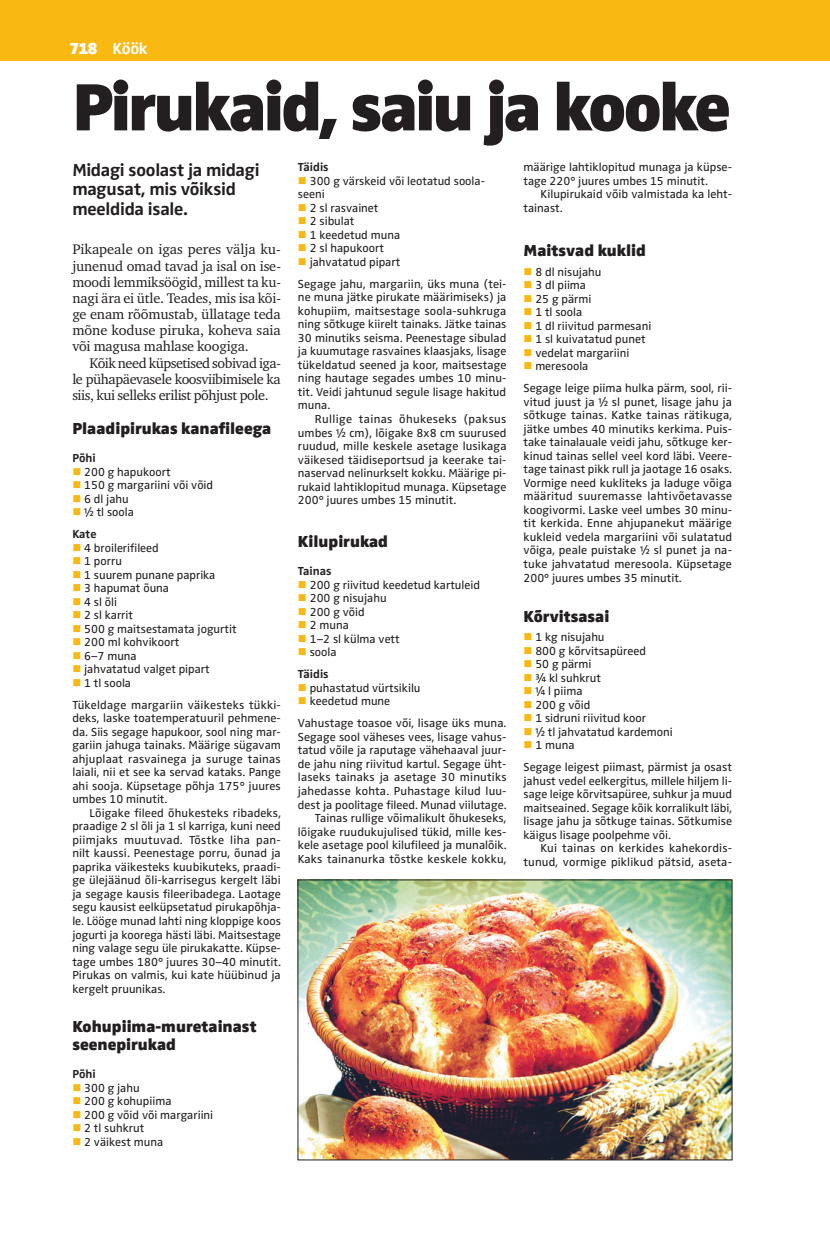
<style>
.page{position:relative;width:830px;height:1234px;background:#fff}
.page>*{position:absolute;margin:0;border:0;box-sizing:border-box;transform-origin:0 0}
.t1{font:900 69px "Zwo Pro";letter-spacing:-.045em;color:#231f20}
.t2{font:700 18px/19.5px "Zwo Pro";letter-spacing:-.015em;color:#231f20}
.t3{font:900 16.5px/18px "Zwo Pro";color:#231f20}
.t4{font:700 16.5px "Zwo Pro";color:#fff}
.t5{font:14.25px/16.2px "Charter ITC";letter-spacing:-.02em;color:#231f20;text-align:justify}
.t6{font:12px/13.5px "Zwo Pro";color:#231f20}
.t7{font:700 12px/22px "Zwo Pro";color:#231f20}
.s1{font-weight:900}
.s2{color:#fab813}
.s3{font-weight:700}
.s4{font-weight:400}
</style>
<div class="page">
<div style="left:0;top:0;width:829px;height:60px;background:#fab813"></div>
<hr style="left:829px;top:0;width:1px;height:60px;background:#fab813">
<img style="left:299px;top:881px;width:431px;height:276px">
<h3 class="t4" style="left:70px;top:39px;width:79px"><span class="s1">718</span> Köök</h3>
<h1 class="t1" style="left:72px;top:66px;width:659px">Pirukaid, saiu ja kooke</h1>
<h2 class="t2" style="left:72px;top:160px;width:189px">Midagi soolast ja midagi magusat, mis võiksid meeldida isale.</h2>
<p class="t5" style="left:72px;top:241px;width:210px">Pikapeale on igas peres välja ku&shy;junenud omad tavad ja isal on ise&shy;moodi lemmiksöögid, millest ta ku&shy;nagi ära ei ütle. Teades, mis isa kõi&shy;ge enam rõõmustab, üllatage teda mõne koduse piruka, koheva saia või magusa mahlase koogiga.</p>
<p class="t5" style="left:72px;top:354px;width:210px;text-indent:17px">Kõik need küpsetised sobivad iga&shy;le pühapäevasele koosviibimisele ka siis, kui selleks erilist põhjust pole.</p>
<h3 class="t3" style="left:72px;top:420px;width:200px">Plaadipirukas kanafileega</h3>
<p class="t7" style="left:72px;top:447px;width:25px">Põhi</p>
<p class="t6" style="left:72px;top:465px;width:100px"><span class="s2">■</span> 200 g hapukoort</p>
<p class="t6" style="left:72px;top:478px;width:142px"><span class="s2">■</span> 150 g margariini või võid</p>
<p class="t6" style="left:72px;top:492px;width:58px"><span class="s2">■</span> 6 dl jahu</p>
<p class="t6" style="left:72px;top:501px;width:63px;line-height:22px"><span class="s2">■</span> ½ tl soola<br><span class="s3">Kate</span></p>
<p class="t6" style="left:72px;top:541px;width:88px"><span class="s2">■</span> 4 broilerifileed</p>
<p class="t6" style="left:72px;top:554px;width:51px"><span class="s2">■</span> 1 porru</p>
<p class="t6" style="left:72px;top:568px;width:144px"><span class="s2">■</span> 1 suurem punane paprika</p>
<p class="t6" style="left:72px;top:581px;width:98px"><span class="s2">■</span> 3 hapumat õuna</p>
<p class="t6" style="left:72px;top:595px;width:46px"><span class="s2">■</span> 4 sl õli</p>
<p class="t6" style="left:72px;top:608px;width:62px"><span class="s2">■</span> 2 sl karrit</p>
<p class="t6" style="left:72px;top:622px;width:166px"><span class="s2">■</span> 500 g maitsestamata jogurtit</p>
<p class="t6" style="left:72px;top:635px;width:108px"><span class="s2">■</span> 200 ml kohvikoort</p>
<p class="t6" style="left:72px;top:649px;width:66px"><span class="s2">■</span> 6–7 muna</p>
<p class="t6" style="left:72px;top:662px;width:139px"><span class="s2">■</span> jahvatatud valget pipart</p>
<p class="t6" style="left:72px;top:672px;width:210px;line-height:22px"><span class="s2">■</span> 1 tl soola<br>Tükeldage margariin väikesteks tükki-</p>
<p class="t6" style="left:72px;top:711px;width:210px;text-align:justify">deks, laske toatemperatuuril pehmene&shy;da. Siis segage hapukoor, sool ning mar&shy;gariin jahuga tainaks. Määrige sügavam ahjuplaat rasvainega ja suruge tainas laiali, nii et see ka servad kataks. Pange ahi sooja. Küpsetage põhja 175° juures umbes 10 minutit.</p>
<p class="t6" style="left:72px;top:806px;width:210px;text-align:justify;text-indent:17px">Lõigake fileed õhukesteks ribadeks, praadige 2 sl õli ja 1 sl karriga, kuni need piimjaks muutuvad. Tõstke liha pan&shy;nilt kaussi. Peenestage porru, õunad ja paprika väikesteks kuubikuteks, praadi&shy;ge ülejäänud õli-karrisegus kergelt läbi ja segage kausis fileeribadega. Laotage segu kausist eelküpsetatud pirukapõhja&shy;le. Lööge munad lahti ning kloppige koos jogurti ja koorega hästi läbi. Maitsestage ning valage segu üle pirukakatte. Küpse&shy;tage umbes 180° juures 30–40 minutit.<br>Pirukas on valmis, kui kate hüübinud ja kergelt pruunikas.</p>
<h3 class="t3" style="left:72px;top:1017px;width:186px">Kohupiima-muretainast seenepirukad</h3>
<p class="t7" style="left:72px;top:1063px;width:25px">Põhi</p>
<p class="t6" style="left:72px;top:1081px;width:69px"><span class="s2">■</span> 300 g jahu</p>
<p class="t6" style="left:72px;top:1094px;width:101px"><span class="s2">■</span> 200 g kohupiima</p>
<p class="t6" style="left:72px;top:1108px;width:142px"><span class="s2">■</span> 200 g võid või margariini</p>
<p class="t6" style="left:72px;top:1121px;width:73px"><span class="s2">■</span> 2 tl suhkrut</p>
<p class="t6" style="left:72px;top:1135px;width:92px"><span class="s2">■</span> 2 väikest muna</p>
<p class="t7" style="left:298px;top:156px;width:32px">Täidis</p>
<p class="t6" style="left:298px;top:174px;width:188px"><span class="s2">■</span> 300 g värskeid või leotatud soola&shy;seeni</p>
<p class="t6" style="left:298px;top:201px;width:82px"><span class="s2">■</span> 2 sl rasvainet</p>
<p class="t6" style="left:298px;top:215px;width:58px"><span class="s2">■</span> 2 sibulat</p>
<p class="t6" style="left:298px;top:228px;width:104px"><span class="s2">■</span> 1 keedetud muna</p>
<p class="t6" style="left:298px;top:242px;width:87px"><span class="s2">■</span> 2 sl hapukoort</p>
<p class="t6" style="left:298px;top:251px;width:210px;line-height:22px"><span class="s2">■</span> jahvatatud pipart<br>Segage jahu, margariin, üks muna (tei-</p>
<p class="t6" style="left:298px;top:291px;width:210px;text-align:justify">ne muna jätke pirukate määrimiseks) ja kohupiim, maitsestage soola-suhkruga ning sõtkuge kiirelt tainaks. Jätke tainas 30 minutiks seisma. Peenestage sibulad ja kuumutage rasvaines klaasjaks, lisage tükeldatud seened ja koor, maitsestage ning hautage segades umbes 10 minu&shy;tit. Veidi jahtunud segule lisage hakitud muna.</p>
<p class="t6" style="left:298px;top:412px;width:210px;text-align:justify;text-indent:17px">Rullige tainas õhukeseks (paksus umbes ½ cm), lõigake 8x8 cm suurused ruudud, mille keskele asetage lusikaga väikesed täidiseportsud ja keerake tai&shy;naservad nelinurkselt kokku. Määrige pi&shy;rukaid lahtiklopitud munaga. Küpsetage 200° juures umbes 15 minutit.</p>
<h3 class="t3" style="left:298px;top:533px;width:92px">Kilupirukad</h3>
<p class="t7" style="left:298px;top:560px;width:35px">Tainas</p>
<p class="t6" style="left:298px;top:578px;width:183px"><span class="s2">■</span> 200 g riivitud keedetud kartuleid</p>
<p class="t6" style="left:298px;top:591px;width:90px"><span class="s2">■</span> 200 g nisujahu</p>
<p class="t6" style="left:298px;top:605px;width:68px"><span class="s2">■</span> 200 g võid</p>
<p class="t6" style="left:298px;top:618px;width:52px"><span class="s2">■</span> 2 muna</p>
<p class="t6" style="left:298px;top:632px;width:103px"><span class="s2">■</span> 1–2 sl külma vett</p>
<p class="t7" style="left:298px;top:641px;width:40px"><span class="s2">■</span> <span class="s4">soola<br></span>Täidis</p>
<p class="t6" style="left:298px;top:681px;width:124px"><span class="s2">■</span> puhastatud vürtsikilu</p>
<p class="t6" style="left:298px;top:690px;width:210px;line-height:22px"><span class="s2">■</span> keedetud mune<br>Vahustage toasoe või, lisage üks muna.</p>
<p class="t6" style="left:298px;top:730px;width:210px;text-align:right">Segage sool väheses vees, lisage vahus&shy;tatud võile ja raputage vähehaaval juur&shy;de jahu ning riivitud kartul. Segage üht&shy;laseks tainaks ja asetage 30 minutiks jahedasse kohta. Puhastage kilud luu&shy;dest ja poolitage fileed. Munad viilutage.<br>Tainas rullige võimalikult õhukeseks, lõigake ruudukujulised tükid, mille kes&shy;kele asetage pool kilufileed ja munalõik.<br>Kaks tainanurka tõstke keskele kokku,</p>
<p class="t6" style="left:523px;top:161px;width:210px">määrige lahtiklopitud munaga ja küpse&shy;tage 220° juures umbes 15 minutit.</p>
<p class="t6" style="left:523px;top:188px;width:210px;text-indent:17px">Kilupirukaid võib valmistada ka leht&shy;tainast.</p>
<h3 class="t3" style="left:523px;top:242px;width:124px">Maitsvad kuklid</h3>
<p class="t6" style="left:523px;top:265px;width:79px"><span class="s2">■</span> 8 dl nisujahu</p>
<p class="t6" style="left:523px;top:279px;width:64px"><span class="s2">■</span> 3 dl piima</p>
<p class="t6" style="left:523px;top:292px;width:69px"><span class="s2">■</span> 25 g pärmi</p>
<p class="t6" style="left:523px;top:306px;width:60px"><span class="s2">■</span> 1 tl soola</p>
<p class="t6" style="left:523px;top:319px;width:129px"><span class="s2">■</span> 1 dl riivitud parmesani</p>
<p class="t6" style="left:523px;top:333px;width:123px"><span class="s2">■</span> 1 sl kuivatatud punet</p>
<p class="t6" style="left:523px;top:346px;width:107px"><span class="s2">■</span> vedelat margariini</p>
<p class="t6" style="left:523px;top:355px;width:210px;line-height:22px"><span class="s2">■</span> meresoola<br>Segage leige piima hulka pärm, sool, rii-</p>
<p class="t6" style="left:523px;top:395px;width:210px;text-align:justify">vitud juust ja ½ sl punet, lisage jahu ja sõtkuge tainas. Katke tainas rätikuga, jätke umbes 40 minutiks kerkima. Puis&shy;take tainalauale veidi jahu, sõtkuge ker&shy;kinud tainas sellel veel kord läbi. Veere&shy;tage tainast pikk rull ja jaotage 16 osaks.<br>Vormige need kukliteks ja laduge võiga määritud suuremasse lahtivõetavasse koogivormi. Laske veel umbes 30 minu&shy;tit kerkida. Enne ahjupanekut määrige kukleid vedela margariini või sulatatud võiga, peale puistake ½ sl punet ja na&shy;tuke jahvatatud meresoola. Küpsetage 200° juures umbes 35 minutit.</p>
<h3 class="t3" style="left:523px;top:607px;width:87px">Kõrvitsasai</h3>
<p class="t6" style="left:523px;top:630px;width:82px"><span class="s2">■</span> 1 kg nisujahu</p>
<p class="t6" style="left:523px;top:644px;width:124px"><span class="s2">■</span> 800 g kõrvitsapüreed</p>
<p class="t6" style="left:523px;top:657px;width:69px"><span class="s2">■</span> 50 g pärmi</p>
<p class="t6" style="left:523px;top:671px;width:79px"><span class="s2">■</span> ¾ kl suhkrut</p>
<p class="t6" style="left:523px;top:684px;width:60px"><span class="s2">■</span> ¼ l piima</p>
<p class="t6" style="left:523px;top:698px;width:68px"><span class="s2">■</span> 200 g võid</p>
<p class="t6" style="left:523px;top:711px;width:124px"><span class="s2">■</span> 1 sidruni riivitud koor</p>
<p class="t6" style="left:523px;top:725px;width:150px"><span class="s2">■</span> ½ tl jahvatatud kardemoni</p>
<p class="t6" style="left:523px;top:734px;width:210px;line-height:22px"><span class="s2">■</span> 1 muna<br>Segage leigest piimast, pärmist ja osast</p>
<p class="t6" style="left:523px;top:774px;width:210px;text-align:justify">jahust vedel eelkergitus, millele hiljem li&shy;sage leige kõrvitsapüree, suhkur ja muud maitseained. Segage kõik korralikult läbi, lisage jahu ja sõtkuge tainas. Sõtkumise käigus lisage poolpehme või.</p>
<p class="t6" style="left:523px;top:841px;width:210px;text-align:right">Kui tainas on kerkides kahekordis&shy;tunud, vormige piklikud pätsid, aseta-</p>
</div>
